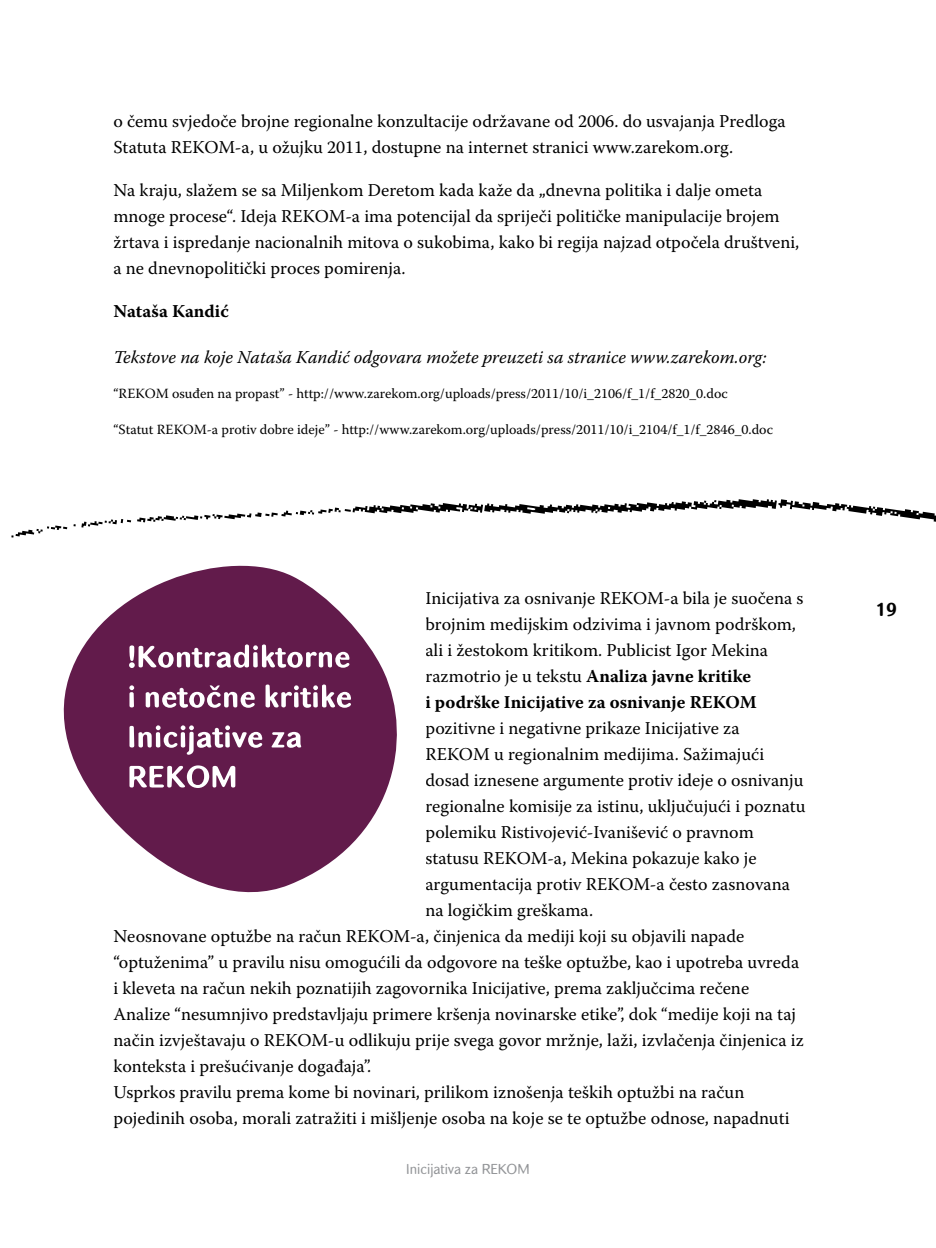
<style>
.page{position:relative;width:936px;height:1248px;background:#fff}
.page>*{position:absolute;margin:0;border:0;box-sizing:border-box;transform-origin:0 0}
.t1{font:18px/26px "Warnock Pro";color:#000}
.t2{font:italic 18px "Warnock Pro";color:#000}
.t3{font:700 18px "Warnock Pro";color:#000}
.t4{font:700 18px "Batke";color:#000}
.t5{font:14px "Warnock Pro";color:#000}
.t6{font:14px "Batke";color:#939598}
.s1{font-weight:700}
</style>
<div class="page">
<svg style="left:137px;top:499px;width:798px;height:24px"></svg>
<svg style="left:73px;top:519px;width:58px;height:8px"></svg>
<svg style="left:11px;top:525px;width:56px;height:12px"></svg>
<svg style="left:63px;top:565px;width:334px;height:328px;fill:#621b4b"></svg>
<svg style="left:129px;top:644px;width:220px;height:24px"></svg>
<svg style="left:129px;top:685px;width:5px;height:5px"></svg>
<div style="left:129px;top:692px;width:5px;height:15px;background:#fff;border-radius:2px"></div>
<svg style="left:146px;top:685px;width:109px;height:22px"></svg>
<svg style="left:265px;top:684px;width:86px;height:23px"></svg>
<svg style="left:129px;top:725px;width:133px;height:30px"></svg>
<svg style="left:271px;top:731px;width:30px;height:16px"></svg>
<svg style="left:129px;top:765px;width:106px;height:23px"></svg>
<p class="t1" style="left:113px;top:107px;width:673px">o čemu svjedoče brojne regionalne konzultacije održavane od 2006. do usvajanja Predloga<br>Statuta REKOM-a, u ožujku 2011, dostupne na internet stranici www.zarekom.org.</p>
<p class="t1" style="left:113px;top:176px;width:687px">Na kraju, slažem se sa Miljenkom Deretom kada kaže da „dnevna politika i dalje ometa mnoge procese“. Ideja REKOM-a ima potencijal da spriječi političke manipulacije brojem žrtava i ispredanje nacionalnih mitova o sukobima, kako bi regija najzad otpočela društveni, a ne dnevnopolitički proces pomirenja.</p>
<p class="t3" style="left:113px;top:300px;width:117px">Nataša Kandić</p>
<p class="t2" style="left:113px;top:346px;width:654px">Tekstove na koje Nataša Kandić odgovara možete preuzeti sa stranice www.zarekom.org:</p>
<p class="t5" style="left:113px;top:385px;width:616px">“REKOM osuđen na propast” - http://www.zarekom.org/uploads/press/2011/10/i_2106/f_1/f_2820_0.doc</p>
<p class="t5" style="left:113px;top:420px;width:661px">“Statut REKOM-a protiv dobre ideje” - http://www.zarekom.org/uploads/press/2011/10/i_2104/f_1/f_2846_0.doc</p>
<p class="t1" style="left:425px;top:584px;width:379px">Inicijativa za osnivanje REKOM-a bila je suočena s brojnim medijskim odzivima i javnom podrškom, ali i žestokom kritikom. Publicist Igor Mekina razmotrio je u tekstu <span class="s1">Analiza javne kritike<br>i podrške Inicijative za osnivanje REKOM</span></p>
<p class="t1" style="left:425px;top:714px;width:315px">pozitivne i negativne prikaze Inicijative za</p>
<p class="t1" style="left:425px;top:740px;width:340px">REKOM u regionalnim medijima. Sažimajući</p>
<p class="t1" style="left:425px;top:766px;width:379px">dosad iznesene argumente protiv ideje o osnivanju</p>
<p class="t1" style="left:425px;top:792px;width:381px">regionalne komisije za istinu, uključujući i poznatu</p>
<p class="t1" style="left:425px;top:818px;width:330px">polemiku Ristivojević-Ivanišević o pravnom</p>
<p class="t1" style="left:425px;top:844px;width:332px">statusu REKOM-a, Mekina pokazuje kako je</p>
<p class="t1" style="left:425px;top:870px;width:366px">argumentacija protiv REKOM-a često zasnovana</p>
<p class="t1" style="left:425px;top:896px;width:169px">na logičkim greškama.</p>
<p class="t1" style="left:113px;top:922px;width:632px">Neosnovane optužbe na račun REKOM-a, činjenica da mediji koji su objavili napade</p>
<p class="t1" style="left:113px;top:948px;width:687px">“optuženima” u pravilu nisu omogućili da odgovore na teške optužbe, kao i upotreba uvreda</p>
<p class="t1" style="left:113px;top:974px;width:637px">i kleveta na račun nekih poznatijih zagovornika Inicijative, prema zaključcima rečene</p>
<p class="t1" style="left:113px;top:1000px;width:684px">Analize “nesumnjivo predstavljaju primere kršenja novinarske etike”, dok “medije koji na taj</p>
<p class="t1" style="left:113px;top:1026px;width:692px">način izvještavaju o REKOM-u odlikuju prije svega govor mržnje, laži, izvlačenja činjenica iz</p>
<p class="t1" style="left:113px;top:1052px;width:259px">konteksta i prešućivanje događaja”.</p>
<p class="t1" style="left:113px;top:1078px;width:632px">Usprkos pravilu prema kome bi novinari, prilikom iznošenja teških optužbi na račun</p>
<p class="t1" style="left:113px;top:1104px;width:677px">pojedinih osoba, morali zatražiti i mišljenje osoba na koje se te optužbe odnose, napadnuti</p>
<p class="t6" style="left:406px;top:1160px;width:125px">Inicijativa za REKOM</p>
<p class="t4" style="left:875px;top:598px;width:23px">19</p>
</div>
